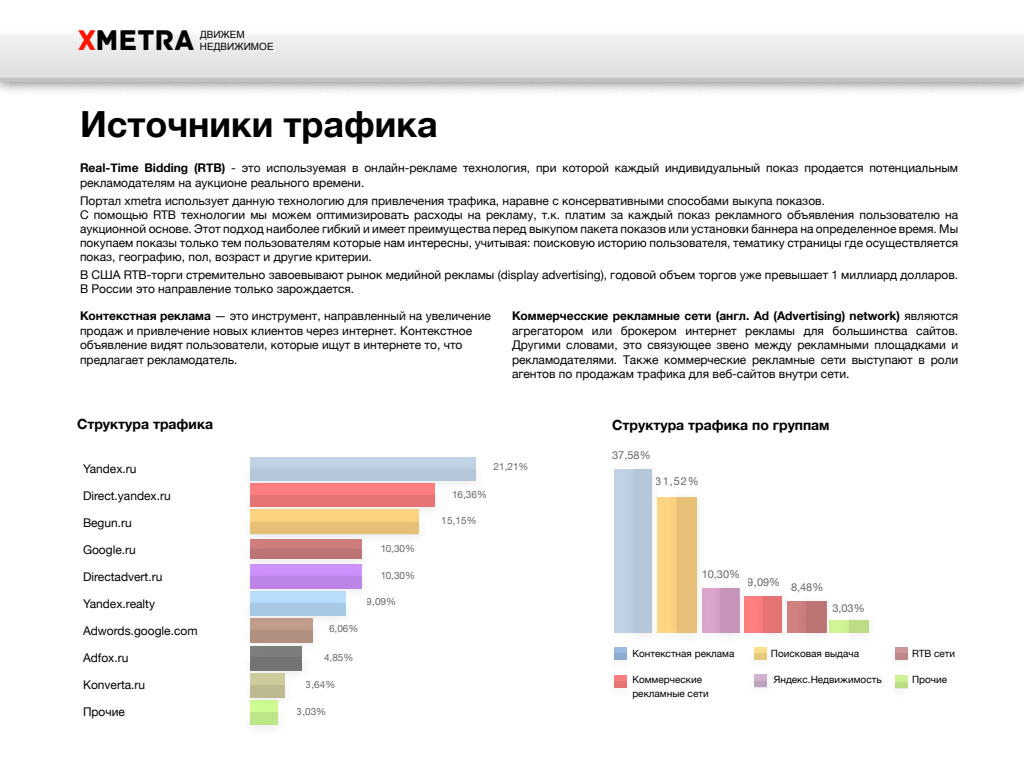
<style>
.page{position:relative;width:1024px;height:768px;background:#fff}
.page>*{position:absolute;margin:0;border:0;box-sizing:border-box;transform-origin:0 0}
.t1{font:700 36px "Helvetica Neue";color:#000}
.t2{font:30px "Archive";color:#000}
.t3{font:700 14px "Helvetica Neue";color:#000}
.t4{font:12px/14.4px "Helvetica Neue";color:#000}
.t5{font:11px "Helvetica Neue";color:#000}
.t6{font:10px "Helvetica Neue";color:#000}
.t7{font:10px/12px "Arial";color:#000}
.s1{color:#ff1400}
.s2{font-weight:700}
</style>
<div class="page">
<div style="left:0;top:0;width:1024px;height:95px;background:#000;opacity:.45"></div>
<div style="left:0;top:0;width:1024px;height:84px;background:#000;opacity:.24"></div>
<svg style="left:0;top:26px;width:1024px;height:52px"></svg>
<div style="left:0;top:34px;width:1024px;height:42px;background:#e8e8e8"></div>
<svg style="left:250px;top:459px;width:223px;height:27px"></svg>
<div style="left:622px;top:459px;width:42px;height:186px;background:linear-gradient(to right,#fdfdfd,#fbfbfb)"></div>
<div style="left:251px;top:457px;width:225px;height:24px;background:#b9cadd"></div>
<div style="left:614px;top:469px;width:38px;height:163px;background:#b8c9dc"></div>
<div style="left:251px;top:484px;width:184px;height:23px;background:#fb7c7c"></div>
<div style="left:744px;top:596px;width:38px;height:36px;background:#fe7f7f"></div>
<svg style="left:250px;top:486px;width:183px;height:26px"></svg>
<div style="left:251px;top:495px;width:184px;height:12px;background:#e67373"></div>
<svg style="left:752px;top:606px;width:42px;height:29px"></svg>
<div style="left:763px;top:596px;width:19px;height:36px;background:#e67373"></div>
<div style="left:251px;top:510px;width:168px;height:24px;background:#fbd27f"></div>
<div style="left:658px;top:497px;width:39px;height:135px;background:#ffd583"></div>
<svg style="left:250px;top:512px;width:169px;height:28px"></svg>
<div style="left:251px;top:522px;width:168px;height:12px;background:#e6c076"></div>
<svg style="left:666px;top:507px;width:32px;height:128px"></svg>
<div style="left:677px;top:497px;width:20px;height:135px;background:#e6c076"></div>
<div style="left:251px;top:539px;width:111px;height:20px;background:#cf7d7d"></div>
<div style="left:787px;top:601px;width:39px;height:31px;background:#d18080"></div>
<svg style="left:250px;top:540px;width:109px;height:27px"></svg>
<div style="left:251px;top:549px;width:111px;height:10px;background:#bc7373"></div>
<svg style="left:795px;top:601px;width:42px;height:34px"></svg>
<div style="left:807px;top:601px;width:19px;height:31px;background:#bc7373"></div>
<svg style="left:250px;top:711px;width:28px;height:17px"></svg>
<div style="left:251px;top:713px;width:27px;height:12px;background:#bce687"></div>
<div style="left:251px;top:564px;width:111px;height:24px;background:#cf91fc"></div>
<svg style="left:250px;top:567px;width:112px;height:27px"></svg>
<div style="left:251px;top:576px;width:111px;height:12px;background:#bc84e6"></div>
<div style="left:251px;top:591px;width:95px;height:24px;background:#b5ddfb"></div>
<svg style="left:250px;top:594px;width:96px;height:27px"></svg>
<div style="left:251px;top:603px;width:95px;height:12px;background:#a6cae6"></div>
<div style="left:251px;top:619px;width:62px;height:24px;background:#c19b8a"></div>
<svg style="left:250px;top:621px;width:63px;height:27px"></svg>
<div style="left:251px;top:631px;width:62px;height:12px;background:#b08f7f"></div>
<div style="left:251px;top:646px;width:51px;height:24px;background:#7c7c7c"></div>
<svg style="left:250px;top:648px;width:52px;height:28px"></svg>
<div style="left:251px;top:658px;width:51px;height:12px;background:#737373"></div>
<div style="left:830px;top:620px;width:39px;height:12px;background:#d0f494"></div>
<svg style="left:838px;top:632px;width:31px;height:3px"></svg>
<div style="left:849px;top:620px;width:20px;height:12px;background:#bcdc86"></div>
<svg style="left:754px;top:674px;width:13px;height:14px"></svg>
<div style="left:755px;top:681px;width:12px;height:6px;background:#bca2be"></div>
<svg style="left:895px;top:647px;width:13px;height:13px"></svg>
<div style="left:895px;top:654px;width:12px;height:6px;background:#bc8889"></div>
<svg style="left:754px;top:647px;width:13px;height:13px"></svg>
<div style="left:755px;top:653px;width:12px;height:6px;background:#e6ca7f"></div>
<svg style="left:614px;top:644px;width:24px;height:16px"></svg>
<div style="left:615px;top:653px;width:12px;height:6px;background:#8cabcf"></div>
<svg style="left:614px;top:675px;width:13px;height:13px"></svg>
<div style="left:615px;top:681px;width:12px;height:6px;background:#e67373"></div>
<div style="left:251px;top:674px;width:34px;height:24px;background:#cecb9b"></div>
<svg style="left:250px;top:676px;width:35px;height:35px"></svg>
<div style="left:251px;top:686px;width:34px;height:12px;background:#bcba8e"></div>
<div style="left:702px;top:588px;width:37px;height:45px;background:#daa4cc"></div>
<svg style="left:720px;top:588px;width:31px;height:48px"></svg>
<div style="left:721px;top:588px;width:18px;height:45px;background:#c594b8"></div>
<svg style="left:895px;top:675px;width:13px;height:14px"></svg>
<div style="left:895px;top:682px;width:12px;height:6px;background:#bcdc86"></div>
<h2 class="t2" style="left:78px;top:22px;width:118px"><span class="s1">X</span>METRA</h2>
<p class="t7" style="left:200px;top:29px;width:75px">Движем недвижимое</p>
<h1 class="t1" style="left:80px;top:96px;width:359px">Источники трафика</h1>
<p class="t4" style="left:80px;top:161px;width:880px"><span class="s2">Real-Time Bidding (RTB)</span> - это используемая в онлайн-рекламе технология, при которой каждый индивидуальный показ продается потенциальным рекламодателям на аукционе реального времени.</p>
<p class="t4" style="left:80px;top:194px;width:880px">Портал xmetra использует данную технологию для привлечения трафика, наравне с консервативными способами выкупа показов.<br>С помощью RTB технологии мы можем оптимизировать расходы на рекламу, т.к. платим за каждый показ рекламного объявления пользователю на аукционной основе. Этот подход наиболее гибкий и имеет преимущества перед выкупом пакета показов или установки баннера на определенное время. Мы покупаем показы только тем пользователям которые нам интересны, учитывая: поисковую историю пользователя, тематику страницы где осуществляется показ, географию, пол, возраст и другие критерии.</p>
<p class="t4" style="left:80px;top:269px;width:880px;line-height:14px">В США RTB-торги стремительно завоевывают рынок медийной рекламы (display advertising), годовой объем торгов уже превышает 1 миллиард долларов.<br>В России это направление только зарождается.</p>
<p class="t4" style="left:512px;top:310px;width:448px;text-align:justify"><span class="s2">Коммерчесские рекламные сети (англ. Ad (Advertising) network)</span> являются агрегатором или брокером интернет рекламы для большинства сайтов.<br>Другими словами, это связующее звено между рекламными площадками и рекламодателями. Также коммерческие рекламные сети выcтупают в роли агентов по продажам трафика для веб-сайтов внутри сети.</p>
<p class="t4" style="left:80px;top:310px;width:412px"><span class="s2">Контекстная реклама</span> — это инструмент, направленный на увеличение продаж и привлечение новых клиентов через интернет. Контекстное объявление видят пользователи, которые ищут в интернете то, что предлагает рекламодатель.</p>
<p class="t3" style="left:77px;top:413px;width:138px">Структура трафика</p>
<p class="t3" style="left:612px;top:414px;width:219px">Структура трафика по группам</p>
<p class="t4" style="left:83px;top:462px;width:55px">Yandex.ru</p>
<p class="t4" style="left:83px;top:489px;width:89px">Direct.yandex.ru</p>
<p class="t4" style="left:83px;top:516px;width:50px">Begun.ru</p>
<p class="t4" style="left:83px;top:543px;width:54px">Google.ru</p>
<p class="t4" style="left:83px;top:570px;width:81px">Directadvert.ru</p>
<p class="t4" style="left:83px;top:597px;width:74px">Yandex.realty</p>
<p class="t4" style="left:83px;top:624px;width:116px">Adwords.google.com</p>
<p class="t4" style="left:83px;top:651px;width:47px">Adfox.ru</p>
<p class="t4" style="left:83px;top:678px;width:64px">Konverta.ru</p>
<p class="t4" style="left:83px;top:705px;width:44px">Прочие</p>
<p class="t6" style="left:329px;top:622px;width:31px">6,06%</p>
<p class="t6" style="left:324px;top:650px;width:31px">4,85%</p>
<p class="t6" style="left:306px;top:677px;width:31px">3,64%</p>
<p class="t6" style="left:297px;top:704px;width:31px">3,03%</p>
<p class="t6" style="left:380px;top:541px;width:37px">10,30%</p>
<p class="t6" style="left:380px;top:568px;width:37px">10,30%</p>
<p class="t6" style="left:367px;top:594px;width:31px">9,09%</p>
<p class="t6" style="left:494px;top:460px;width:37px">21,21%</p>
<p class="t6" style="left:452px;top:487px;width:37px">16,36%</p>
<p class="t6" style="left:442px;top:513px;width:37px">15,15%</p>
<p class="t5" style="left:612px;top:447px;width:40px">37,58%</p>
<p class="t5" style="left:656px;top:473px;width:44px">31,52%</p>
<p class="t5" style="left:702px;top:566px;width:40px">10,30%</p>
<p class="t5" style="left:748px;top:574px;width:34px">9,09%</p>
<p class="t5" style="left:791px;top:579px;width:34px">8,48%</p>
<p class="t5" style="left:832px;top:600px;width:34px">3,03%</p>
<p class="t6" style="left:632px;top:646px;width:104px">Контекстная реклама</p>
<p class="t6" style="left:771px;top:646px;width:90px">Поисковая выдача</p>
<p class="t6" style="left:912px;top:646px;width:45px">RTB сети</p>
<p class="t6" style="left:632px;top:672px;width:71px">Коммерческие</p>
<p class="t6" style="left:774px;top:672px;width:109px">Яндекс.Недвижимость</p>
<p class="t6" style="left:912px;top:672px;width:37px">Прочие</p>
<p class="t6" style="left:632px;top:686px;width:78px">рекламные сети</p>
</div>
